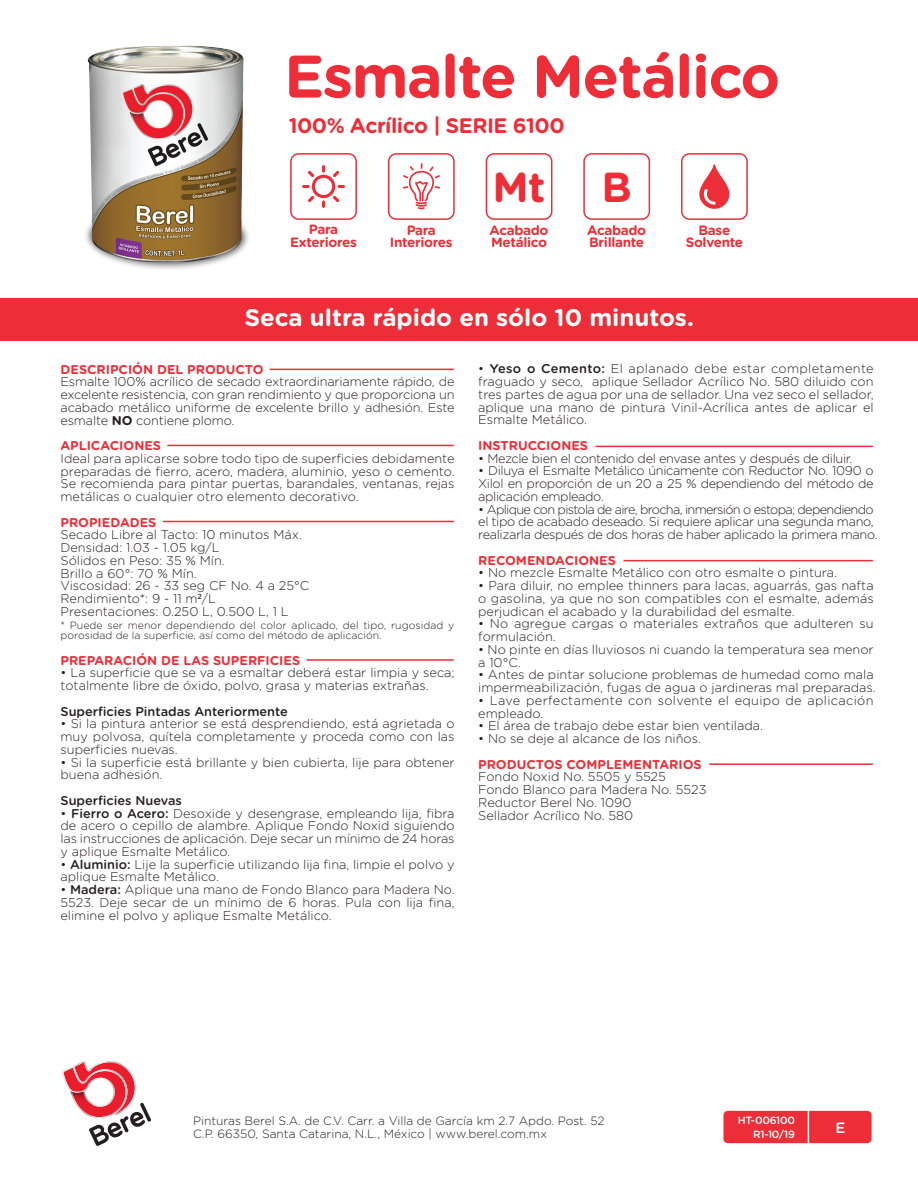
<style>
.page{position:relative;width:918px;height:1188px;background:#fff}
.page>*{position:absolute;margin:0;border:0;box-sizing:border-box;transform-origin:0 0}
.t1{font:700 60px "Gotham Rounded";letter-spacing:-.025em;color:#ed2e38}
.t2{font:700 42px "Gotham Rounded";color:#ed2e38}
.t3{font:700 24px "Gotham Rounded";color:#fff}
.t4{font:700 21px "Gotham Rounded";letter-spacing:-.025em;color:#ed2e38}
.t5{font:500 15px "Gotham Rounded";color:#fff}
.t6{font:700 13.5px/12.1px "Gotham Rounded";letter-spacing:-.025em;color:#ed2e38;text-align:center}
.t7{font:300 12.75px/12.8px "Gotham Rounded";color:#231f20;text-align:justify}
.t8{font:300 12.75px/12.8px "Gotham Rounded";letter-spacing:-.025em;color:#231f20}
.t9{font:700 12.75px "Gotham Rounded";color:#ed2e38}
.t10{font:300 12.75px/12.8px "Gotham Rounded";letter-spacing:.025em;color:#231f20}
.t11{font:500 12.75px "Gotham Rounded";color:#231f20}
.t12{font:12.75px "Myriad Pro";color:#231f20}
.t13{font:300 12px/13.5px "Gotham Rounded";color:#231f20}
.t14{font:300 10.5px/10.5px "Gotham Rounded";letter-spacing:.005em;color:#231f20}
.t15{font:500 10.5px/13.5px "Gotham Rounded";letter-spacing:-.025em;color:#fff;text-align:right}
.s1{font-weight:700}
.s2{font-weight:500}
</style>
<div class="page">
<div style="left:723px;top:1111px;width:149px;height:32px;background:#ed2e38;border-radius:4px"></div>
<hr style="left:808px;top:1110px;width:1px;height:35px;background:#fff">
<svg style="left:62px;top:1061px;width:89px;height:85px"></svg>
<hr style="left:710px;top:763px;width:162px;height:2px;background:#ed2e38">
<hr style="left:624px;top:560px;width:248px;height:1px;background:#ed2e38">
<hr style="left:596px;top:446px;width:276px;height:1px;background:#ed2e38">
<hr style="left:307px;top:659px;width:146px;height:2px;background:#ed2e38">
<hr style="left:163px;top:521px;width:290px;height:1px;background:#ed2e38">
<hr style="left:168px;top:445px;width:285px;height:1px;background:#ed2e38">
<hr style="left:270px;top:369px;width:183px;height:1px;background:#ed2e38">
<div style="left:0;top:298px;width:918px;height:42px;background:#ed2e38"></div>
<svg style="left:681px;top:153px;width:67px;height:67px"></svg>
<svg style="left:583px;top:153px;width:67px;height:67px"></svg>
<svg style="left:486px;top:153px;width:66px;height:67px"></svg>
<svg style="left:388px;top:153px;width:67px;height:67px"></svg>
<svg style="left:290px;top:153px;width:67px;height:67px"></svg>
<img style="left:85px;top:45px;width:164px;height:224px">
<h1 class="t1" style="left:284px;top:32px;width:497px">Esmalte Metálico</h1>
<h3 class="t4" style="left:289px;top:110px;width:278px">100% Acrílico | SERIE 6100</h3>
<p class="t6" style="left:290px;top:223px;width:68px">Para<br>Exteriores</p>
<p class="t6" style="left:390px;top:223px;width:64px">Para<br>Interiores</p>
<h2 class="t2" style="left:493px;top:157px;width:54px">Mt</h2>
<p class="t6" style="left:490px;top:223px;width:61px;text-align:left">Acabado<br>Metálico</p>
<h2 class="t2" style="left:602px;top:157px;width:32px">B</h2>
<p class="t6" style="left:587px;top:223px;width:61px;text-align:left">Acabado<br>Brillante</p>
<p class="t6" style="left:686px;top:223px;width:59px">Base<br>Solvente</p>
<h3 class="t3" style="left:245px;top:300px;width:451px">Seca ultra rápido en sólo 10 minutos.</h3>
<p class="t9" style="left:61px;top:360px;width:205px">DESCRIPCIÓN DEL PRODUCTO</p>
<p class="t7" style="left:61px;top:375px;width:396px">Esmalte 100% acrílico de secado extraordinariamente rápido, de excelente resistencia, con gran rendimiento y que proporciona un acabado metálico uniforme de excelente brillo y adhesión. Este esmalte <span class="s1">NO</span> contiene plomo.</p>
<p class="t9" style="left:61px;top:436px;width:102px">APLICACIONES</p>
<p class="t7" style="left:61px;top:451px;width:396px">Ideal para aplicarse sobre todo tipo de superficies debidamente preparadas de fierro, acero, madera, aluminio, yeso o cemento.<br>Se recomienda para pintar puertas, barandales, ventanas, rejas metálicas o cualquier otro elemento decorativo.</p>
<p class="t9" style="left:61px;top:513px;width:97px">PROPIEDADES</p>
<p class="t7" style="left:61px;top:528px;width:250px;text-align:left">Secado Libre al Tacto: 10 minutos Máx.<br>Densidad: 1.03 - 1.05 kg/L<br>Sólidos en Peso: 35 % Mín.<br>Brillo a 60°: 70 % Mín.<br>Viscosidad: 26 - 33 seg CF No. 4 a 25°C<br>Rendimiento*: 9 - 11 m /L</p>
<p class="t12" style="left:198px;top:585px;width:5px">2</p>
<p class="t7" style="left:61px;top:604px;width:230px">Presentaciones: 0.250 L, 0.500 L, 1 L</p>
<p class="t14" style="left:61px;top:619px;width:395px">* Puede ser menor dependiendo del color aplicado, del tipo, rugosidad y porosidad de la superficie, así como del método de aplicación.</p>
<p class="t9" style="left:61px;top:651px;width:241px">PREPARACIÓN DE LAS SUPERFICIES</p>
<p class="t7" style="left:61px;top:666px;width:396px">• La superficie que se va a esmaltar deberá estar limpia y seca; totalmente libre de óxido, polvo, grasa y materias extrañas.</p>
<p class="t11" style="left:61px;top:702px;width:229px">Superficies Pintadas Anteriormente</p>
<p class="t7" style="left:61px;top:717px;width:396px">• Si la pintura anterior se está desprendiendo, está agrietada o muy polvosa, quítela completamente y proceda como con las superficies nuevas.</p>
<p class="t7" style="left:61px;top:755px;width:396px">• Si la superficie está brillante y bien cubierta, lije para obtener buena adhesión.</p>
<p class="t11" style="left:61px;top:791px;width:123px">Superficies Nuevas</p>
<p class="t7" style="left:61px;top:806px;width:396px">• <span class="s2">Fierro o Acero:</span> Desoxide y desengrase, empleando lija, fibra de acero o cepillo de alambre. Aplique Fondo Noxid siguiendo las instrucciones de aplicación. Deje secar un mínimo de 24 horas y aplique Esmalte Metálico.</p>
<p class="t7" style="left:61px;top:857px;width:396px">• <span class="s2">Aluminio:</span> Lije la superficie utilizando lija fina, limpie el polvo y aplique Esmalte Metálico.</p>
<p class="t7" style="left:61px;top:883px;width:396px">• <span class="s2">Madera:</span> Aplique una mano de Fondo Blanco para Madera No.<br>5523. Deje secar de un mínimo de 6 horas. Pula con lija fina, elimine el polvo y aplique Esmalte Metálico.</p>
<p class="t7" style="left:478px;top:362px;width:397px">• <span class="s2">Yeso o Cemento:</span> El aplanado debe estar completamente fraguado y seco, aplique Sellador Acrílico No. 580 diluido con tres partes de agua por una de sellador. Una vez seco el sellador, aplique una mano de pintura Vinil-Acrílica antes de aplicar el Esmalte Metálico.</p>
<p class="t9" style="left:478px;top:436px;width:111px">INSTRUCCIONES</p>
<p class="t8" style="left:478px;top:451px;width:376px">• Mezcle bien el contenido del envase antes y después de diluir.</p>
<p class="t7" style="left:478px;top:464px;width:397px">• Diluya el Esmalte Metálico únicamente con Reductor No. 1090 o Xilol en proporción de un 20 a 25 % dependiendo del método de aplicación empleado.</p>
<p class="t8" style="left:478px;top:502px;width:401px">• Aplique con pistola de aire, brocha, inmersión o estopa; dependiendo el tipo de acabado deseado. Si requiere aplicar una segunda mano, realizarla después de dos horas de haber aplicado la primera mano.</p>
<p class="t9" style="left:478px;top:551px;width:139px">RECOMENDACIONES</p>
<p class="t7" style="left:478px;top:566px;width:360px">• No mezcle Esmalte Metálico con otro esmalte o pintura.</p>
<p class="t7" style="left:478px;top:579px;width:397px">• Para diluir, no emplee thinners para lacas, aguarrás, gas nafta o gasolina, ya que no son compatibles con el esmalte, además perjudican el acabado y la durabilidad del esmalte.</p>
<p class="t7" style="left:478px;top:617px;width:397px">• No agregue cargas o materiales extraños que adulteren su formulación.</p>
<p class="t7" style="left:478px;top:643px;width:397px">• No pinte en días lluviosos ni cuando la temperatura sea menor a 10°C.</p>
<p class="t7" style="left:478px;top:668px;width:399px">• Antes de pintar solucione problemas de humedad como mala impermeabilización, fugas de agua o jardineras mal preparadas.</p>
<p class="t10" style="left:478px;top:694px;width:397px">• Lave perfectamente con solvente el equipo de aplicación empleado.</p>
<p class="t7" style="left:478px;top:719px;width:286px">• El área de trabajo debe estar bien ventilada.</p>
<p class="t7" style="left:478px;top:732px;width:224px">• No se deje al alcance de los niños.</p>
<p class="t9" style="left:478px;top:755px;width:225px">PRODUCTOS COMPLEMENTARIOS</p>
<p class="t7" style="left:478px;top:770px;width:230px;text-align:left">Fondo Noxid No. 5505 y 5525<br>Fondo Blanco para Madera No. 5523<br>Reductor Berel No. 1090<br>Sellador Acrílico No. 580</p>
<p class="t13" style="left:193px;top:1113px;width:413px">Pinturas Berel S.A. de C.V. Carr. a Villa de García km 2.7 Apdo. Post. 52<br>C.P. 66350, Santa Catarina, N.L., México | www.berel.com.mx</p>
<p class="t15" style="left:738px;top:1113px;width:59px">HT-006100<br>R1-10/19</p>
<p class="t5" style="left:835px;top:1117px;width:12px">E</p>
</div>
